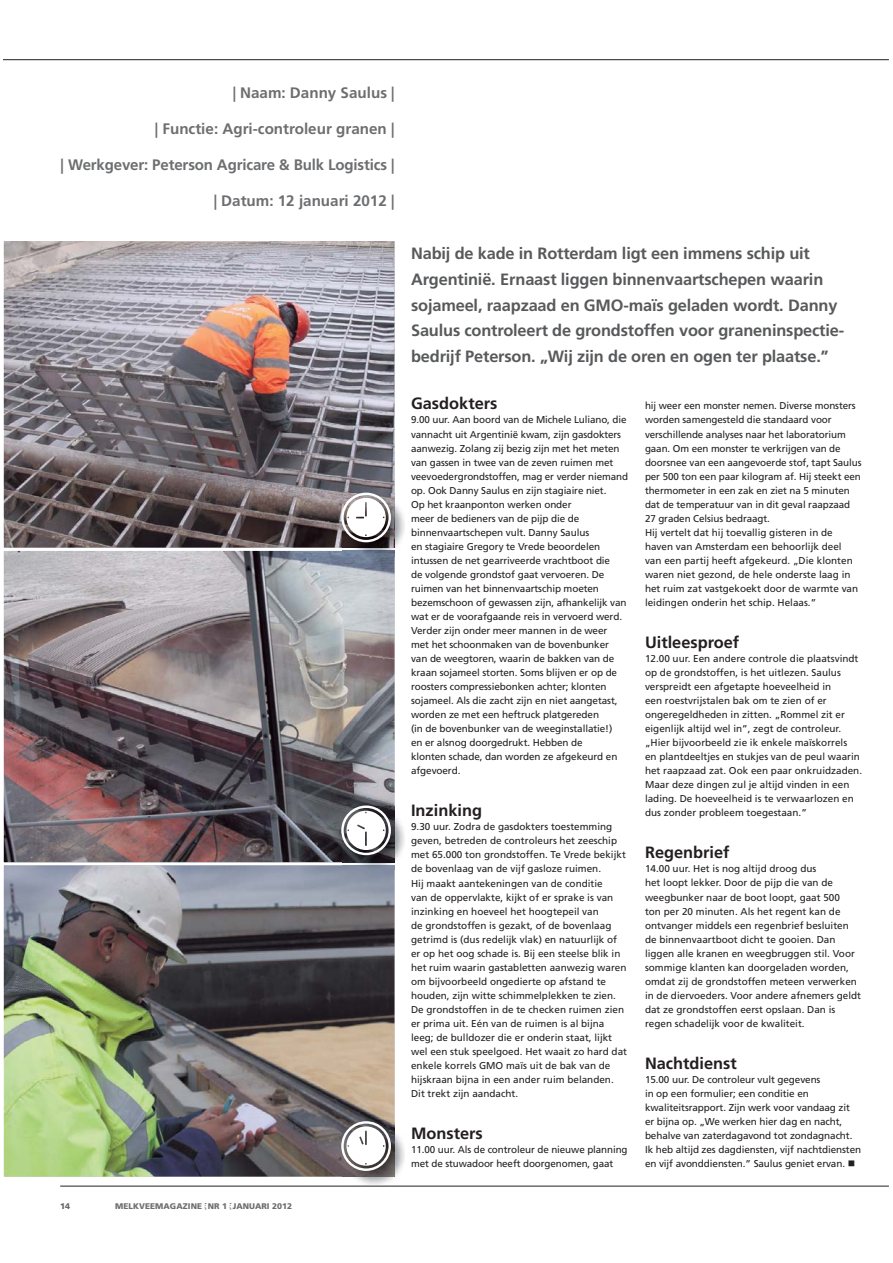
<style>
.page{position:relative;width:893px;height:1263px;background:#fff}
.page>*{position:absolute;margin:0;border:0;box-sizing:border-box;transform-origin:0 0}
.t1{font:700 16.35px/25.7px "Frutiger LT Std";letter-spacing:-.01em;color:#58595b}
.t2{font:700 16.35px "Frutiger LT Std";color:#231f20}
.t3{font:700 15.15px "Frutiger LT Std";color:#6d6e70}
.t4{font:9.9px/14.1px "Frutiger LT Std";color:#231f20}
.t5{font:900 8.25px "Frutiger LT Std";letter-spacing:.01em;color:#6d6e70}
.t6{font:900 8.25px "Frutiger LT Std";color:#636466}
</style>
<div class="page">
<img style="left:4px;top:865px;width:390px;height:312px">
<img style="left:4px;top:551px;width:390px;height:311px">
<img style="left:4px;top:241px;width:390px;height:307px">
<img style="left:343px;top:494px;width:62px;height:62px">
<img style="left:343px;top:551px;width:51px;height:5px">
<img style="left:343px;top:494px;width:51px;height:54px">
<svg style="left:341px;top:493px;width:50px;height:49px"></svg>
<img style="left:343px;top:807px;width:62px;height:62px">
<img style="left:343px;top:865px;width:51px;height:4px">
<img style="left:343px;top:807px;width:51px;height:55px">
<svg style="left:341px;top:806px;width:50px;height:49px"></svg>
<img style="left:354px;top:1122px;width:51px;height:63px">
<img style="left:343px;top:1122px;width:51px;height:55px">
<svg style="left:341px;top:1121px;width:50px;height:50px"></svg>
<hr style="left:4px;top:59px;width:885px;height:1px;background:#231f20">
<hr style="left:60px;top:1186px;width:829px;height:1px;background:#231f20">
<h2 class="t3" style="left:233px;top:86px;width:163px">| Naam: Danny Saulus |</h2>
<h2 class="t3" style="left:155px;top:122px;width:241px">| Functie: Agri-controleur granen |</h2>
<h2 class="t3" style="left:60px;top:158px;width:335px">| Werkgever: Peterson Agricare &amp; Bulk Logistics |</h2>
<h2 class="t3" style="left:214px;top:194px;width:182px">| Datum: 12 januari 2012 |</h2>
<p class="t6" style="left:60px;top:1203px;width:12px">14</p>
<p class="t5" style="left:115px;top:1203px;width:179px">MELKVEEMAGAZINE NR 1 JANUARI 2012</p>
<p class="t1" style="left:411px;top:241px;width:435px">Nabij de kade in Rotterdam ligt een immens schip uit Argentinië. Ernaast liggen binnenvaartschepen waarin sojameel, raapzaad en GMO-maïs geladen wordt. Danny Saulus controleert de grondstoffen voor graneninspectie&shy;bedrijf Peterson. „Wij zijn de oren en ogen ter plaatse.”</p>
<h1 class="t2" style="left:411px;top:397px;width:88px">Gasdokters</h1>
<p class="t4" style="left:411px;top:413px;width:219px">9.00 uur. Aan boord van de Michele Luliano, die vannacht uit Argentinië kwam, zijn gasdokters aanwezig. Zolang zij bezig zijn met het meten van gassen in twee van de zeven ruimen met veevoedergrondstoffen, mag er verder niemand op. Ook Danny Saulus en zijn stagiaire niet.<br>Op het kraanponton werken onder<br>meer de bedieners van de pijp die de binnenvaartschepen vult. Danny Saulus<br>en stagiaire Gregory te Vrede beoordelen intussen de net gearriveerde vrachtboot die<br>de volgende grondstof gaat vervoeren. De ruimen van het binnenvaartschip moeten bezemschoon of gewassen zijn, afhankelijk van wat er de voorafgaande reis in vervoerd werd.<br>Verder zijn onder meer mannen in de weer<br>met het schoonmaken van de bovenbunker<br>van de weegtoren, waarin de bakken van de kraan sojameel storten. Soms blijven er op de roosters compressiebonken achter; klonten sojameel. Als die zacht zijn en niet aangetast, worden ze met een heftruck platgereden<br>(in de bovenbunker van de weeginstallatie!)<br>en er alsnog doorgedrukt. Hebben de<br>klonten schade, dan worden ze afgekeurd en afgevoerd.</p>
<h1 class="t2" style="left:411px;top:804px;width:72px">Inzinking</h1>
<p class="t4" style="left:411px;top:820px;width:217px">9.30 uur. Zodra de gasdokters toestemming geven, betreden de controleurs het zeeschip met 65.000 ton grondstoffen. Te Vrede bekijkt de bovenlaag van de vijf gasloze ruimen.<br>Hij maakt aantekeningen van de conditie<br>van de oppervlakte, kijkt of er sprake is van inzinking en hoeveel het hoogtepeil van<br>de grondstoffen is gezakt, of de bovenlaag getrimd is (dus redelijk vlak) en natuurlijk of er op het oog schade is. Bij een steelse blik in het ruim waarin gastabletten aanwezig waren om bijvoorbeeld ongedierte op afstand te houden, zijn witte schimmelplekken te zien.<br>De grondstoffen in de te checken ruimen zien er prima uit. Eén van de ruimen is al bijna leeg; de bulldozer die er onderin staat, lijkt wel een stuk speelgoed. Het waait zo hard dat enkele korrels GMO maïs uit de bak van de hijskraan bijna in een ander ruim belanden.<br>Dit trekt zijn aandacht.</p>
<h1 class="t2" style="left:411px;top:1126px;width:73px">Monsters</h1>
<p class="t4" style="left:411px;top:1143px;width:218px">11.00 uur. Als de controleur de nieuwe planning met de stuwadoor heeft doorgenomen, gaat</p>
<p class="t4" style="left:645px;top:399px;width:218px">hij weer een monster nemen. Diverse monsters worden samengesteld die standaard voor verschillende analyses naar het laboratorium gaan. Om een monster te verkrijgen van de doorsnee van een aangevoerde stof, tapt Saulus per 500 ton een paar kilogram af. Hij steekt een thermometer in een zak en ziet na 5 minuten dat de temperatuur van in dit geval raapzaad 27 graden Celsius bedraagt.<br>Hij vertelt dat hij toevallig gisteren in de haven van Amsterdam een behoorlijk deel<br>van een partij heeft afgekeurd. „Die klonten waren niet gezond, de hele onderste laag in het ruim zat vastgekoekt door de warmte van leidingen onderin het schip. Helaas.”</p>
<h1 class="t2" style="left:645px;top:635px;width:96px">Uitleesproef</h1>
<p class="t4" style="left:645px;top:652px;width:219px">12.00 uur. Een andere controle die plaatsvindt op de grondstoffen, is het uitlezen. Saulus verspreidt een afgetapte hoeveelheid in<br>een roestvrijstalen bak om te zien of er ongeregeldheden in zitten. „Rommel zit er eigenlijk altijd wel in”, zegt de controleur. „Hier bijvoorbeeld zie ik enkele maïskorrels<br>en plantdeeltjes en stukjes van de peul waarin het raapzaad zat. Ook een paar onkruidzaden.<br>Maar deze dingen zul je altijd vinden in een lading. De hoeveelheid is te verwaarlozen en dus zonder probleem toegestaan.”</p>
<h1 class="t2" style="left:645px;top:846px;width:86px">Regenbrief</h1>
<p class="t4" style="left:645px;top:862px;width:218px">14.00 uur. Het is nog altijd droog dus<br>het loopt lekker. Door de pijp die van de weegbunker naar de boot loopt, gaat 500<br>ton per 20 minuten. Als het regent kan de ontvanger middels een regenbrief besluiten de binnenvaartboot dicht te gooien. Dan liggen alle kranen en weegbruggen stil. Voor sommige klanten kan doorgeladen worden, omdat zij de grondstoffen meteen verwerken in de diervoeders. Voor andere afnemers geldt dat ze grondstoffen eerst opslaan. Dan is regen schadelijk voor de kwaliteit.</p>
<h1 class="t2" style="left:645px;top:1056px;width:93px">Nachtdienst</h1>
<p class="t4" style="left:645px;top:1073px;width:218px">15.00 uur. De controleur vult gegevens<br>in op een formulier; een conditie en kwaliteitsrapport. Zijn werk voor vandaag zit er bijna op. „We werken hier dag en nacht, behalve van zaterdagavond tot zondagnacht.<br>Ik heb altijd zes dagdiensten, vijf nachtdiensten en vijf avonddiensten.” Saulus geniet ervan. ■</p>
</div>
